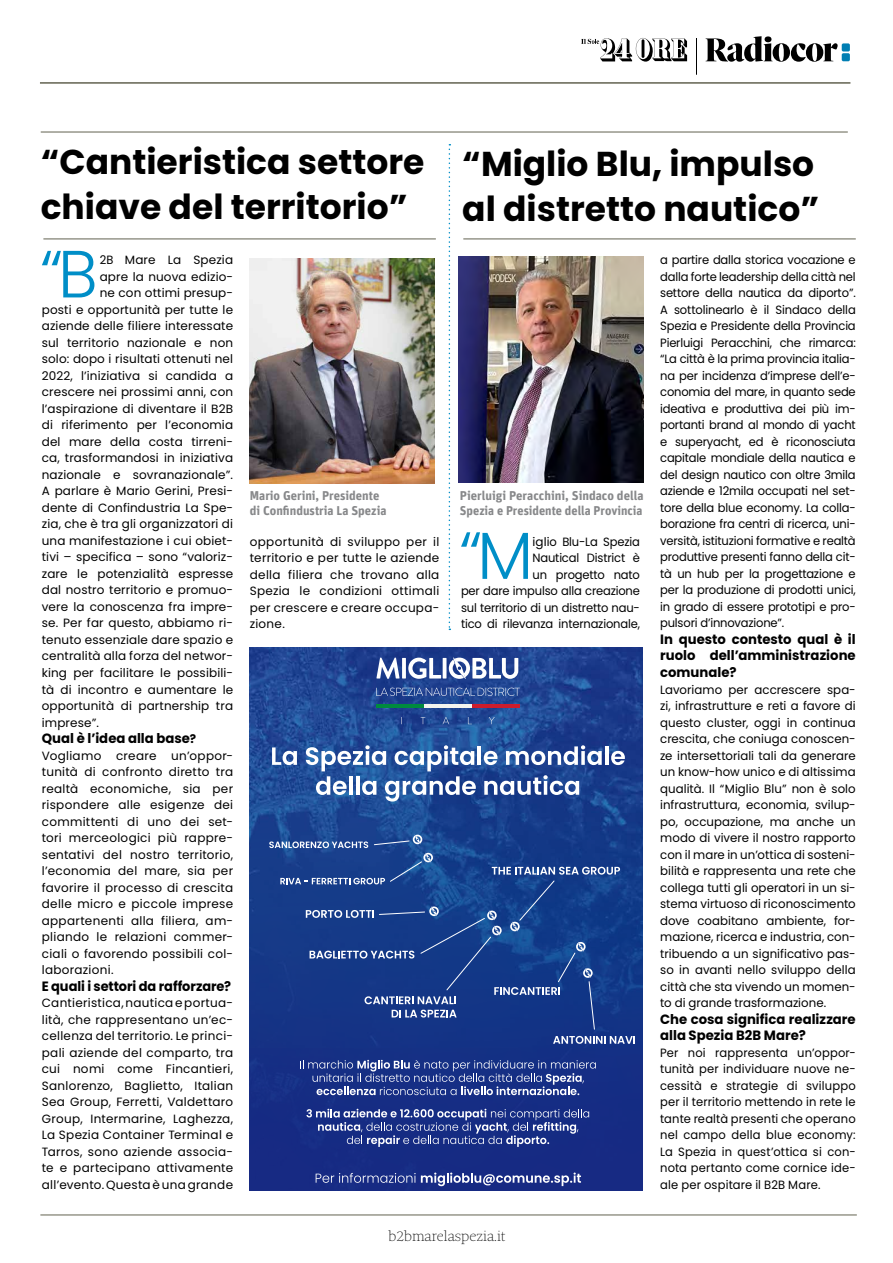
<style>
.page{position:relative;width:893px;height:1263px;background:#fff}
.page>*{position:absolute;margin:0;border:0;box-sizing:border-box;transform-origin:0 0}
.t1{font:300 66.6px "Poppins";color:#008ec7}
.t2{font:700 34.5px/45px "Poppins";color:#000}
.t3{font:15px "Sole Serif Hairline";color:#000}
.t4{font:700 13.5px/16.5px "Poppins";color:#000;text-align:justify}
.t5{font:700 13.5px "Poppins";color:#000;scale:.96 1}
.t6{font:700 12.75px/15px "Unit";color:#87888a}
.t7{font:12px/16.5px "Poppins";letter-spacing:.01em;color:#000;text-align:justify}
.t8{font:12px/16.5px "Poppins";letter-spacing:.01em;color:#000;text-align:justify;scale:.96 1}
.t9{font:12px/16.5px "Poppins";letter-spacing:-.015em;color:#000;text-align:right}
.t10{font:12px "Poppins";letter-spacing:.01em;color:#000;scale:.95 1}
.t11{font:3.75px "Myriad Pro";color:#000}
.s1{font-size:12px}
</style>
<div class="page">
<hr style="left:40px;top:82px;width:810px;height:2px;background:#626250">
<hr style="left:40px;top:1215px;width:817px;height:1px;background:#626250">
<svg style="left:706px;top:36px;width:132px;height:26px"></svg>
<div style="left:842px;top:43px;width:8px;height:9px;background:#007eb3;border-radius:2px"></div>
<div style="left:842px;top:53px;width:8px;height:8px;background:#007eb3;border-radius:2px"></div>
<svg style="left:581px;top:38px;width:106px;height:24px"></svg>
<hr style="left:696px;top:38px;width:1px;height:37px;background:#000">
<hr style="left:41px;top:132px;width:807px;height:1px;background:#626250">
<hr style="left:43px;top:239px;width:393px;height:1px;background:#626250">
<svg style="left:250px;top:647px;width:392px;height:402px;background:#1c428f"></svg>
<svg style="left:272px;top:747px;width:25px;height:18px"></svg>
<hr style="left:478px;top:746px;width:3px;height:19px;background:#fff">
<svg style="left:484px;top:751px;width:13px;height:14px"></svg>
<svg style="left:506px;top:745px;width:96px;height:20px"></svg>
<hr style="left:605px;top:746px;width:4px;height:19px;background:#fff">
<svg style="left:611px;top:751px;width:14px;height:14px"></svg>
<svg style="left:306px;top:745px;width:170px;height:56px"></svg>
<svg style="left:484px;top:775px;width:95px;height:20px"></svg>
<svg style="left:376px;top:688px;width:144px;height:8px"></svg>
<svg style="left:376px;top:658px;width:24px;height:21px"></svg>
<hr style="left:402px;top:658px;width:4px;height:20px;background:#f7f8fb">
<svg style="left:408px;top:658px;width:33px;height:21px"></svg>
<hr style="left:443px;top:658px;width:3px;height:20px;background:#fff">
<svg style="left:449px;top:657px;width:69px;height:22px"></svg>
<hr style="left:376px;top:705px;width:48px;height:3px;background:#008a3e">
<hr style="left:472px;top:705px;width:48px;height:3px;background:#cd1c2c">
<hr style="left:424px;top:705px;width:48px;height:3px;background:#f4f5ee">
<svg style="left:421px;top:717px;width:4px;height:7px"></svg>
<svg style="left:443px;top:717px;width:6px;height:7px"></svg>
<svg style="left:468px;top:717px;width:4px;height:7px"></svg>
<svg style="left:489px;top:717px;width:6px;height:7px"></svg>
<svg style="left:553px;top:1036px;width:82px;height:8px"></svg>
<svg style="left:269px;top:834px;width:351px;height:196px;background:#20458f"></svg>
<img style="left:250px;top:258px;width:185px;height:225px">
<svg style="left:449px;top:144px;width:1px;height:486px"></svg>
<img style="left:459px;top:257px;width:185px;height:225px">
<hr style="left:463px;top:239px;width:393px;height:1px;background:#626250">
<div style="left:250px;top:1049px;width:392px;height:142px;background:#162b83"></div>
<svg style="left:300px;top:1060px;width:296px;height:35px"></svg>
<svg style="left:306px;top:1109px;width:283px;height:38px"></svg>
<svg style="left:316px;top:1172px;width:265px;height:14px"></svg>
<h2 class="t2" style="left:41px;top:140px;width:385px">“Cantieristica settore chiave del territorio”</h2>
<h1 class="t1" style="left:40px;top:235px;width:59px">“B</h1>
<p class="t10" style="left:100px;top:253px;width:142px">2B Mare La Spezia</p>
<h2 class="t2" style="left:462px;top:141px;width:358px">“Miglio Blu, impulso al distretto nautico”</h2>
<p class="t8" style="left:660px;top:252px;width:205px">a partire dalla storica vocazione e dalla forte leadership della città nel settore della nautica da diporto”.<br>A sottolinearlo è il Sindaco della Spezia e Presidente della Provincia Pierluigi Peracchini, che rimarca: “La città è la prima provincia italia&shy;na per incidenza d’imprese dell’e&shy;conomia del mare, in quanto sede ideativa e produttiva dei più im&shy;portanti brand al mondo di yacht e superyacht, ed è riconosciuta capitale mondiale della nautica e del design nautico con oltre 3mila aziende e 12mila occupati nel set&shy;tore della blue economy. La colla&shy;borazione fra centri di ricerca, uni&shy;versità, istituzioni formative e realtà produttive presenti fanno della cit&shy;tà un hub per la progettazione e per la produzione di prodotti unici, in grado di essere prototipi e pro&shy;pulsori d’innovazione”.</p>
<p class="t4" style="left:660px;top:631px;width:197px">In questo contesto qual è il ruolo dell’amministrazione comunale?</p>
<p class="t7" style="left:660px;top:681px;width:197px">Lavoriamo per accrescere spa&shy;zi, infrastrutture e reti a favore di questo cluster, oggi in continua crescita, che coniuga conoscen&shy;ze intersettoriali tali da generare un know-how unico e di altissima qualità. Il “Miglio Blu” non è solo infrastruttura, economia, svilup&shy;po, occupazione, ma anche un modo di vivere il nostro rapporto con il mare in un’ottica di sosteni&shy;bilità e rappresenta una rete che collega tutti gli operatori in un si&shy;stema virtuoso di riconoscimento dove coabitano ambiente, for&shy;mazione, ricerca e industria, con&shy;tribuendo a un significativo pas&shy;so in avanti nello sviluppo della città che sta vivendo un momen&shy;to di grande trasformazione.</p>
<p class="t4" style="left:660px;top:1011px;width:197px">Che cosa significa realizzare alla Spezia B2B Mare?</p>
<p class="t8" style="left:660px;top:1044px;width:205px">Per noi rappresenta un’oppor&shy;tunità per individuare nuove ne&shy;cessità e strategie di sviluppo per il territorio mettendo in rete le tante realtà presenti che operano nel campo della blue economy:<br>La Spezia in quest’ottica si con&shy;nota pertanto come cornice ide&shy;ale per ospitare il B2B Mare.</p>
<p class="t11" style="left:157px;top:208px;width:31px">C 0, M 55, Y100, K 0</p>
<p class="t11" style="left:238px;top:208px;width:29px">C 0, M 0, Y30, K 75</p>
<p class="t7" style="left:100px;top:269px;width:135px">apre la nuova edizio-</p>
<p class="t7" style="left:100px;top:285px;width:135px">ne con ottimi presup-</p>
<p class="t7" style="left:42px;top:302px;width:193px">posti e opportunità per tutte le</p>
<p class="t7" style="left:42px;top:318px;width:193px">aziende delle filiere interessate</p>
<p class="t7" style="left:42px;top:335px;width:193px">sul territorio nazionale e non</p>
<p class="t7" style="left:42px;top:351px;width:193px">solo: dopo i risultati ottenuti nel</p>
<p class="t7" style="left:42px;top:368px;width:193px">2022, l’iniziativa si candida a</p>
<p class="t7" style="left:42px;top:384px;width:193px">crescere nei prossimi anni, con</p>
<p class="t7" style="left:42px;top:401px;width:193px">l’aspirazione di diventare il B2B</p>
<p class="t7" style="left:42px;top:417px;width:193px">di riferimento per l’economia</p>
<p class="t7" style="left:42px;top:434px;width:193px">del mare della costa tirreni-</p>
<p class="t7" style="left:42px;top:450px;width:193px">ca, trasformandosi in iniziativa</p>
<p class="t7" style="left:42px;top:467px;width:193px">nazionale e sovranazionale”.</p>
<p class="t7" style="left:42px;top:483px;width:193px">A parlare è Mario Gerini, Presi-</p>
<p class="t7" style="left:42px;top:500px;width:193px">dente di Confindustria La Spe-</p>
<p class="t7" style="left:42px;top:516px;width:193px">zia, che è tra gli organizzatori di</p>
<p class="t7" style="left:42px;top:533px;width:193px">una manifestazione i cui obiet-</p>
<p class="t7" style="left:42px;top:549px;width:193px">tivi – specifica – sono “valoriz-</p>
<p class="t7" style="left:42px;top:566px;width:193px">zare le potenzialità espresse</p>
<p class="t7" style="left:42px;top:582px;width:193px">dal nostro territorio e promuo-</p>
<p class="t7" style="left:42px;top:599px;width:193px">vere la conoscenza fra impre-</p>
<p class="t7" style="left:42px;top:615px;width:193px">se. Per far questo, abbiamo ri-</p>
<p class="t7" style="left:42px;top:632px;width:193px">tenuto essenziale dare spazio e</p>
<p class="t7" style="left:42px;top:648px;width:193px">centralità alla forza del networ-</p>
<p class="t7" style="left:42px;top:665px;width:193px">king per facilitare le possibili-</p>
<p class="t7" style="left:42px;top:681px;width:193px">tà di incontro e aumentare le</p>
<p class="t7" style="left:42px;top:698px;width:193px">opportunità di partnership tra</p>
<p class="t7" style="left:42px;top:714px;width:59px">imprese”.</p>
<p class="t4" style="left:42px;top:730px;width:156px">Qual è l’idea alla base<span class="s1">?</span></p>
<p class="t7" style="left:42px;top:747px;width:193px">Vogliamo creare un’oppor&shy;tunità di confronto diretto tra realtà economiche, sia per rispondere alle esigenze dei committenti di uno dei set&shy;tori merceologici più rappre&shy;sentativi del nostro territorio, l’economia del mare, sia per favorire il processo di crescita delle micro e piccole imprese appartenenti alla filiera, am&shy;pliando le relazioni commer&shy;ciali o favorendo possibili col&shy;laborazioni.</p>
<p class="t5" style="left:42px;top:978px;width:199px">E quali i settori da rafforzare?</p>
<p class="t7" style="left:42px;top:995px;width:193px">Cantieristica, nautica e portua&shy;lità, che rappresentano un’ec&shy;cellenza del territorio. Le princi&shy;pali aziende del comparto, tra cui nomi come Fincantieri, Sanlorenzo, Baglietto, Italian Sea Group, Ferretti, Valdettaro Group, Intermarine, Laghezza, La Spezia Container Terminal e Tarros, sono aziende associa&shy;te e partecipano attivamente all’evento. Questa è una grande</p>
<p class="t6" style="left:250px;top:487px;width:138px">Mario Gerini, Presidente di Confindustria La Spezia</p>
<p class="t6" style="left:460px;top:487px;width:185px">Pierluigi Peracchini, Sindaco della<br>Spezia e Presidente della Provincia</p>
<p class="t7" style="left:250px;top:533px;width:191px">opportunità di sviluppo per il territorio e per tutte le aziende della filiera che trovano alla Spezia le condizioni ottimali per crescere e creare occupa&shy;zione.</p>
<h1 class="t1" style="left:459px;top:517px;width:76px">“M</h1>
<p class="t9" style="left:461px;top:533px;width:180px">iglio Blu-La Spezia<br>Nautical District è<br>un progetto nato<br>per dare impulso alla creazione sul territorio di un distretto nau&shy;tico di rilevanza internazionale,</p>
<p class="t3" style="left:388px;top:1228px;width:119px">b2bmarelaspezia.it</p>
</div>
